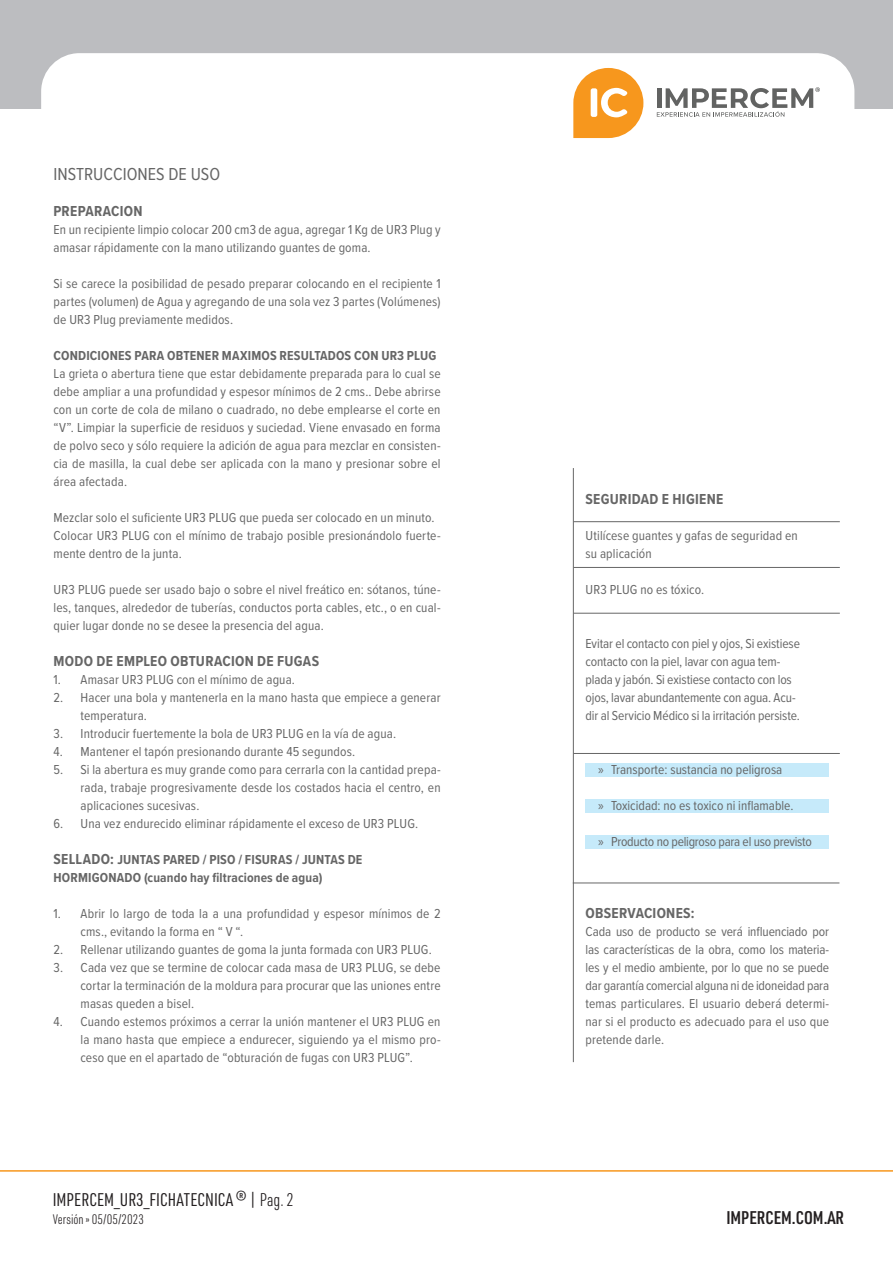
<style>
.page{position:relative;width:893px;height:1263px;background:#fff}
.page>*{position:absolute;margin:0;border:0;box-sizing:border-box;transform-origin:0 0}
.t1{font:18px "URWDIN Cond";color:#231f20}
.t2{font:18px "Proxima Nova Cond";color:#666}
.t3{font:600 18px "URWDIN Cond";color:#231f20}
.t4{font:700 15px "Proxima Nova Cond";letter-spacing:.02em;color:#666}
.p{font:13.5px/18px "Proxima Nova Cond";letter-spacing:.01em;color:#666;text-align:justify}
.p-2{font:13.5px/18px "Proxima Nova Cond";letter-spacing:-.01em;color:#666}
.p-3{font:700 13.5px/18px "Proxima Nova Cond";letter-spacing:.01em;color:#666}
.p-4{font:13.5px "Proxima Nova Cond";letter-spacing:-.02em;color:#666}
.t5{font:300 13.5px "URWDIN Cond";color:#231f20}
.s1{font-size:15px}
.s2{font-family:"Myriad Pro"}
.s3{font-weight:300}
</style>
<div class="page">
<div style="left:0;top:0;width:893px;height:109px;background:#bcbdc0"></div>
<div style="left:41px;top:53px;width:813px;height:64px;background:#fff"></div>
<svg style="left:573px;top:68px;width:70px;height:70px;background:#f9b35a"></svg>
<svg style="left:657px;top:87px;width:163px;height:30px"></svg>
<hr style="left:0;top:1170px;width:893px;height:2px;background:#f7971d">
<div style="left:585px;top:763px;width:244px;height:14px;background:#c6eafa"></div>
<div style="left:585px;top:799px;width:244px;height:14px;background:#c6eafa"></div>
<div style="left:585px;top:835px;width:244px;height:14px;background:#c6eafa"></div>
<hr style="left:573px;top:567px;width:267px;height:1px;background:#666">
<hr style="left:573px;top:613px;width:267px;height:1px;background:#666">
<hr style="left:573px;top:753px;width:267px;height:1px;background:#666">
<hr style="left:573px;top:521px;width:267px;height:1px;background:#666">
<hr style="left:573px;top:882px;width:266px;height:1px;background:#666">
<hr style="left:573px;top:468px;width:1px;height:594px;background:#666">
<p class="t2" style="left:54px;top:161px;width:168px">INSTRUCCIONES DE USO</p>
<p class="t4" style="left:54px;top:200px;width:91px">PREPARACION</p>
<p class="p" style="left:54px;top:220px;width:389px">En un recipiente limpio colocar 200 cm3 de agua, agregar 1 Kg de UR3 Plug y amasar rápidamente con la mano utilizando guantes de goma.</p>
<p class="p" style="left:54px;top:274px;width:389px">Si se carece la posibilidad de pesado preparar colocando en el recipiente 1 partes (volumen) de Agua y agregando de una sola vez 3 partes (Volúmenes) de UR3 Plug previamente medidos.</p>
<p class="p-3" style="left:54px;top:346px;width:384px">CONDICIONES PARA OBTENER MAXIMOS RESULTADOS CON UR3 PLUG</p>
<p class="p" style="left:54px;top:364px;width:389px">La grieta o abertura tiene que estar debidamente preparada para lo cual se debe ampliar a una profundidad y espesor mínimos de 2 cms.. Debe abrirse con un corte de cola de milano o cuadrado, no debe emplearse el corte en “V”. Limpiar la superficie de residuos y suciedad. Viene envasado en forma de polvo seco y sólo requiere la adición de agua para mezclar en consisten&shy;cia de masilla, la cual debe ser aplicada con la mano y presionar sobre el área afectada.</p>
<p class="p" style="left:54px;top:508px;width:382px">Mezclar solo el suficiente UR3 PLUG que pueda ser colocado en un minuto.</p>
<p class="p" style="left:54px;top:526px;width:389px">Colocar UR3 PLUG con el mínimo de trabajo posible presionándolo fuerte&shy;mente dentro de la junta.</p>
<p class="p" style="left:54px;top:580px;width:389px">UR3 PLUG puede ser usado bajo o sobre el nivel freático en: sótanos, túne&shy;les, tanques, alrededor de tuberías, conductos porta cables, etc., o en cual&shy;quier lugar donde no se desee la presencia del agua.</p>
<p class="t4" style="left:54px;top:650px;width:267px">MODO DE EMPLEO OBTURACION DE FUGAS</p>
<p class="p" style="left:54px;top:670px;width:243px">1. Amasar UR3 PLUG con el mínimo de agua.</p>
<p class="p" style="left:81px;top:688px;width:362px;text-indent:-27px">2. Hacer una bola y mantenerla en la mano hasta que empiece a generar temperatura.</p>
<p class="p" style="left:54px;top:724px;width:344px">3. Introducir fuertemente la bola de UR3 PLUG en la vía de agua.</p>
<p class="p" style="left:54px;top:742px;width:303px">4. Mantener el tapón presionando durante 45 segundos.</p>
<p class="p" style="left:81px;top:760px;width:362px;text-indent:-27px">5. Si la abertura es muy grande como para cerrarla con la cantidad prepa&shy;rada, trabaje progresivamente desde los costados hacia el centro, en aplicaciones sucesivas.</p>
<p class="p" style="left:54px;top:814px;width:366px">6. Una vez endurecido eliminar rápidamente el exceso de UR3 PLUG.</p>
<p class="p-3" style="left:54px;top:850px;width:310px"><span class="s1">SELLADO:</span> JUNTAS PARED / PISO / FISURAS / JUNTAS DE<br>HORMIGONADO (cuando hay filtraciones de agua)</p>
<p class="p" style="left:81px;top:904px;width:362px;text-indent:-27px">1. Abrir lo largo de toda la a una profundidad y espesor mínimos de 2 cms., evitando la forma en “ V “.</p>
<p class="p" style="left:54px;top:940px;width:380px">2. Rellenar utilizando guantes de goma la junta formada con UR3 PLUG.</p>
<p class="p" style="left:81px;top:958px;width:362px;text-indent:-27px">3. Cada vez que se termine de colocar cada masa de UR3 PLUG, se debe cortar la terminación de la moldura para procurar que las uniones entre masas queden a bisel.</p>
<p class="p" style="left:81px;top:1012px;width:362px;text-indent:-27px">4. Cuando estemos próximos a cerrar la unión mantener el UR3 PLUG en la mano hasta que empiece a endurecer, siguiendo ya el mismo pro&shy;ceso que en el apartado de “obturación de fugas con UR3 PLUG”.</p>
<p class="t4" style="left:585px;top:488px;width:139px">SEGURIDAD E HIGIENE</p>
<p class="p" style="left:585px;top:526px;width:214px">Utilícese guantes y gafas de seguridad en su aplicación</p>
<p class="p" style="left:585px;top:580px;width:120px">UR3 PLUG no es tóxico.</p>
<p class="p-2" style="left:585px;top:634px;width:216px">Evitar el contacto con piel y ojos, Si existiese contacto con la piel, lavar con agua tem&shy;plada y jabón. Si existiese contacto con los ojos, lavar abundantemente con agua. Acu&shy;dir al Servicio Médico si la irritación persiste.</p>
<p class="p" style="left:598px;top:760px;width:186px"><span class="s2">»</span> Transporte: sustancia no peligrosa</p>
<p class="p" style="left:598px;top:796px;width:197px"><span class="s2">»</span> Toxicidad: no es toxico ni inflamable.</p>
<p class="p-4" style="left:598px;top:832px;width:215px"><span class="s2">»</span> Producto no peligroso para el uso previsto</p>
<p class="t4" style="left:585px;top:902px;width:110px">OBSERVACIONES:</p>
<p class="p" style="left:585px;top:922px;width:245px">Cada uso de producto se verá influenciado por las características de la obra, como los materia&shy;les y el medio ambiente, por lo que no se puede dar garantía comercial alguna ni de idoneidad para temas particulares. El usuario deberá determi&shy;nar si el producto es adecuado para el uso que pretende darle.</p>
<h1 class="t1" style="left:53px;top:1188px;width:243px">IMPERCEM_UR3_FICHATECNICA ® | <span class="s3">Pag. 2</span></h1>
<p class="t5" style="left:53px;top:1210px;width:93px">Versión » 05/05/2023</p>
<h1 class="t3" style="left:726px;top:1205px;width:119px">IMPERCEM.COM.AR</h1>
</div>
